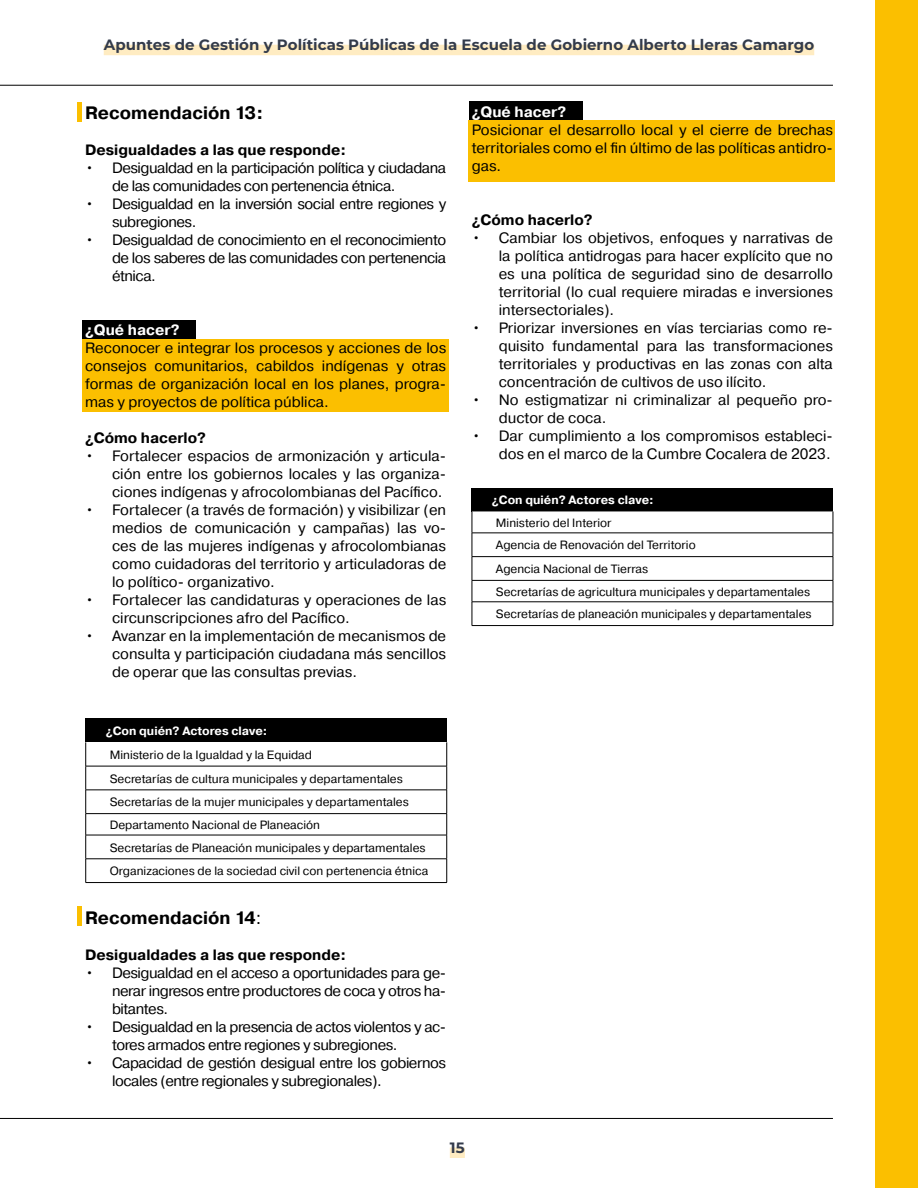
<style>
.page{position:relative;width:918px;height:1188px;background:#fff}
.page>*{position:absolute;margin:0;border:0;box-sizing:border-box;transform-origin:0 0}
.t1{font:700 18px "Pragmatica";color:#000}
.t2{font:15px/18px "Pragmatica";color:#000;text-align:justify}
.t3{font:15px/18px "Pragmatica";letter-spacing:-.03em;color:#000}
.t4{font:700 15px "Pragmatica";color:#000}
.t5{font:700 15px "Montserrat";letter-spacing:.005em;color:#333b4b}
.t6{font:700 15px "Pragmatica";color:#fff}
.t7{font:12px/22.6px "Pragmatica";color:#000}
.t8{font:700 12px "Pragmatica";color:#fff}
.s1{font-weight:400}
</style>
<div class="page">
<hr style="left:0;top:1118px;width:833px;height:1px;background:#000">
<hr style="left:0;top:85px;width:833px;height:1px;background:#000">
<div style="left:875px;top:0;width:43px;height:1188px;background:#fbbf00"></div>
<div style="left:450px;top:1147px;width:15px;height:11px;background:#ffecc2"></div>
<div style="left:104px;top:45px;width:710px;height:10px;background:#ffecc2"></div>
<div style="left:469px;top:120px;width:366px;height:62px;background:#fbbf00"></div>
<div style="left:469px;top:101px;width:114px;height:18px;background:#000"></div>
<div style="left:82px;top:339px;width:366px;height:73px;background:#fbbf00"></div>
<div style="left:82px;top:320px;width:114px;height:19px;background:#000"></div>
<div style="left:86px;top:719px;width:361px;height:23px;background:#000"></div>
<svg style="left:86px;top:742px;width:360px;height:140px"></svg>
<hr style="left:86px;top:766px;width:361px;height:1px;background:#000">
<hr style="left:86px;top:790px;width:361px;height:1px;background:#000">
<hr style="left:86px;top:813px;width:361px;height:1px;background:#000">
<hr style="left:86px;top:835px;width:361px;height:1px;background:#000">
<hr style="left:86px;top:859px;width:361px;height:1px;background:#000">
<svg style="left:85px;top:742px;width:1px;height:140px"></svg>
<svg style="left:446px;top:742px;width:1px;height:140px"></svg>
<hr style="left:86px;top:882px;width:361px;height:1px;background:#000">
<div style="left:472px;top:488px;width:361px;height:23px;background:#000"></div>
<svg style="left:472px;top:511px;width:362px;height:115px"></svg>
<hr style="left:472px;top:625px;width:361px;height:1px;background:#000">
<div style="left:77px;top:102px;width:5px;height:19px;background:#fbbf00"></div>
<div style="left:77px;top:907px;width:5px;height:19px;background:#fbbf00"></div>
<p class="t5" style="left:104px;top:34px;width:712px">Apuntes de Gestión y Políticas Públicas de la Escuela de Gobierno Alberto Lleras Camargo</p>
<p class="t1" style="left:85px;top:101px;width:180px">Recomendación 13:</p>
<p class="t4" style="left:85px;top:140px;width:263px">Desigualdades a las que responde:</p>
<p class="t3" style="left:112px;top:159px;width:336px;text-indent:-27px">• Desigualdad en la participación política y ciudadana de las comunidades con pertenencia étnica.</p>
<p class="t3" style="left:112px;top:195px;width:336px;text-indent:-27px">• Desigualdad en la inversión social entre regiones y subregiones.</p>
<p class="t2" style="left:112px;top:231px;width:336px;text-indent:-27px">• Desigualdad de conocimiento en el reconocimiento de los saberes de las comunidades con pertenencia étnica.</p>
<p class="t6" style="left:85px;top:320px;width:96px">¿Qué hacer?</p>
<p class="t2" style="left:85px;top:339px;width:363px">Reconocer e integrar los procesos y acciones de los consejos comunitarios, cabildos indígenas y otras formas de organización local en los planes, progra&shy;mas y proyectos de política pública.</p>
<p class="t4" style="left:85px;top:428px;width:122px">¿Cómo hacerlo?</p>
<p class="t2" style="left:112px;top:447px;width:336px;text-indent:-27px">• Fortalecer espacios de armonización y articula&shy;ción entre los gobiernos locales y las organiza&shy;ciones indígenas y afrocolombianas del Pacífico.</p>
<p class="t2" style="left:112px;top:501px;width:336px;text-indent:-27px">• Fortalecer (a través de formación) y visibilizar (en medios de comunicación y campañas) las vo&shy;ces de las mujeres indígenas y afrocolombianas como cuidadoras del territorio y articuladoras de lo político- organizativo.</p>
<p class="t2" style="left:112px;top:591px;width:336px;text-indent:-27px">• Fortalecer las candidaturas y operaciones de las circunscripciones afro del Pacífico.</p>
<p class="t2" style="left:112px;top:627px;width:336px;text-indent:-27px">• Avanzar en la implementación de mecanismos de consulta y participación ciudadana más sencillos de operar que las consultas previas.</p>
<p class="t8" style="left:106px;top:723px;width:163px">¿Con quién? Actores clave:</p>
<p class="t7" style="left:110px;top:743px;width:301px;line-height:23.7px">Ministerio de la Igualdad y la Equidad<br>Secretarías de cultura municipales y departamentales<br>Secretarías de la mujer municipales y departamentales</p>
<p class="t7" style="left:110px;top:814px;width:317px">Departamento Nacional de Planeación<br>Secretarías de Planeación municipales y departamentales</p>
<p class="t7" style="left:110px;top:860px;width:320px">Organizaciones de la sociedad civil con pertenencia étnica</p>
<p class="t1" style="left:85px;top:906px;width:178px">Recomendación 14<span class="s1">:</span></p>
<p class="t4" style="left:85px;top:945px;width:263px">Desigualdades a las que responde:</p>
<p class="t2" style="left:112px;top:964px;width:336px;text-indent:-27px">• Desigualdad en el acceso a oportunidades para ge&shy;nerar ingresos entre productores de coca y otros ha&shy;bitantes.</p>
<p class="t3" style="left:112px;top:1018px;width:336px;text-indent:-27px">• Desigualdad en la presencia de actos violentos y ac&shy;tores armados entre regiones y subregiones.</p>
<p class="t3" style="left:112px;top:1054px;width:336px;text-indent:-27px">• Capacidad de gestión desigual entre los gobiernos locales (entre regionales y subregionales).</p>
<p class="t6" style="left:472px;top:102px;width:96px">¿Qué hacer?</p>
<p class="t2" style="left:472px;top:121px;width:363px">Posicionar el desarrollo local y el cierre de brechas territoriales como el fin último de las políticas antidro&shy;gas.</p>
<p class="t4" style="left:472px;top:210px;width:122px">¿Cómo hacerlo?</p>
<p class="t2" style="left:499px;top:229px;width:336px;text-indent:-27px">• Cambiar los objetivos, enfoques y narrativas de la política antidrogas para hacer explícito que no es una política de seguridad sino de desarrollo territorial (lo cual requiere miradas e inversiones intersectoriales).</p>
<p class="t2" style="left:499px;top:319px;width:336px;text-indent:-27px">• Priorizar inversiones en vías terciarias como re&shy;quisito fundamental para las transformaciones territoriales y productivas en las zonas con alta concentración de cultivos de uso ilícito.</p>
<p class="t2" style="left:499px;top:391px;width:336px;text-indent:-27px">• No estigmatizar ni criminalizar al pequeño pro&shy;ductor de coca.</p>
<p class="t2" style="left:472px;top:427px;width:363px;text-align:right">• Dar cumplimiento a los compromisos estableci&shy;dos en el marco de la Cumbre Cocalera de 2023.</p>
<p class="t8" style="left:492px;top:492px;width:163px">¿Con quién? Actores clave:</p>
<p class="t7" style="left:496px;top:512px;width:201px">Ministerio del Interior<br>Agencia de Renovación del Territorio</p>
<p class="t7" style="left:496px;top:558px;width:317px">Agencia Nacional de Tierras<br>Secretarías de agricultura municipales y departamentales<br>Secretarías de planeación municipales y departamentales</p>
<p class="t5" style="left:450px;top:1137px;width:17px">15</p>
</div>
